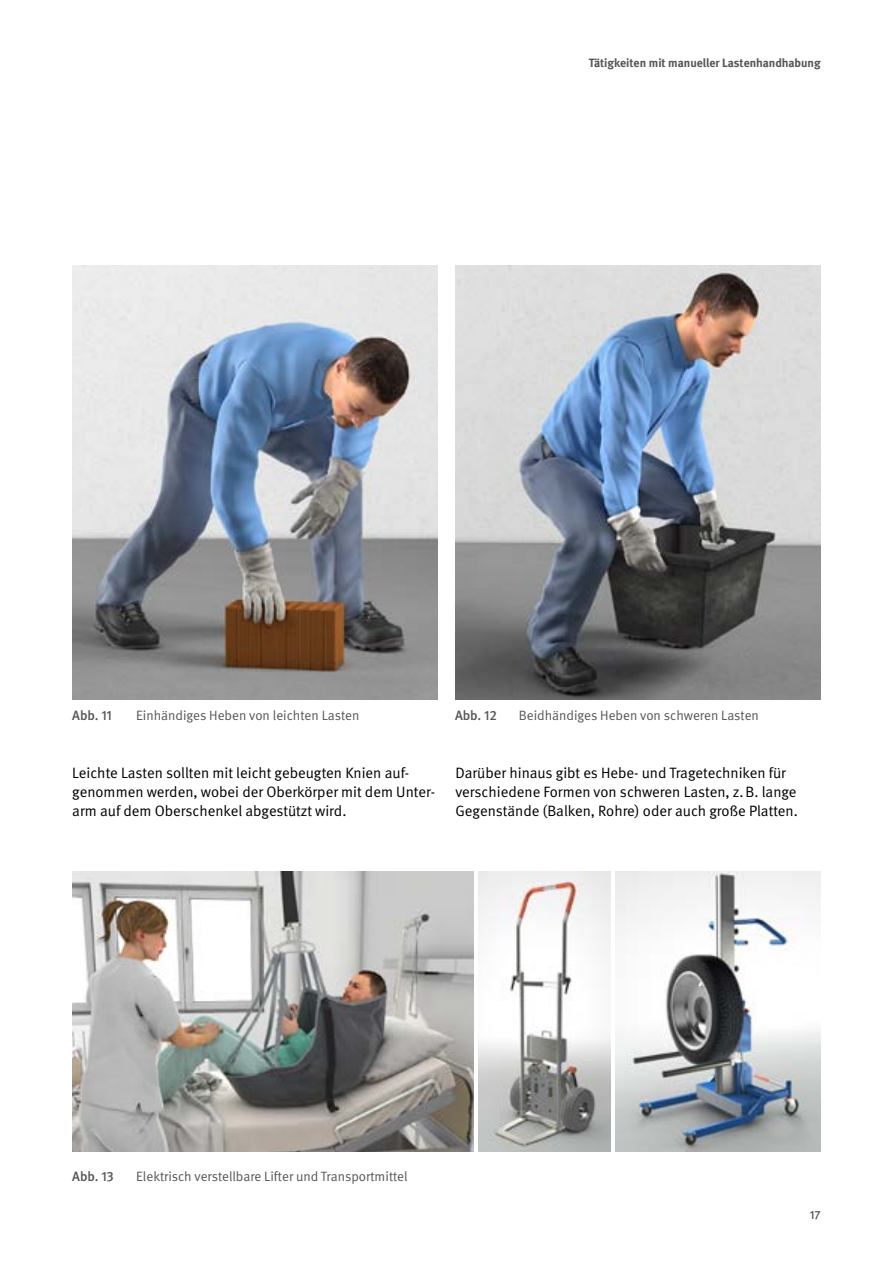
<style>
.page{position:relative;width:893px;height:1263px;background:#fff}
.page>*{position:absolute;margin:0;border:0;box-sizing:border-box;transform-origin:0 0}
.t1{font:15px/19.2px "DGUV Meta";color:#000}
.t2{font:13.5px "DGUV Meta";color:#565655}
.t3{font:500 13.5px "DGUV Meta";letter-spacing:-.005em;color:#565655}
.t4{font:700 12px "DGUV Meta";color:#565655}
.t5{font:500 12px "DGUV Meta";color:#565655}
</style>
<div class="page">
<img style="left:72px;top:871px;width:402px;height:281px">
<img style="left:478px;top:871px;width:132px;height:281px">
<img style="left:615px;top:871px;width:206px;height:281px">
<img style="left:455px;top:266px;width:366px;height:434px">
<img style="left:72px;top:266px;width:366px;height:434px">
<p class="t4" style="left:589px;top:56px;width:233px">Tätigkeiten mit manueller Lastenhandhabung</p>
<p class="t3" style="left:72px;top:707px;width:41px">Abb. 11</p>
<p class="t2" style="left:136px;top:707px;width:225px">Einhändiges Heben von leichten Lasten</p>
<p class="t3" style="left:455px;top:707px;width:43px">Abb. 12</p>
<p class="t2" style="left:519px;top:707px;width:242px">Beidhändiges Heben von schweren Lasten</p>
<p class="t1" style="left:72px;top:763px;width:364px">Leichte Lasten sollten mit leicht gebeugten Knien auf&shy;genommen werden, wobei der Oberkörper mit dem Unter&shy;arm auf dem Oberschenkel abgestützt wird.</p>
<p class="t1" style="left:455px;top:763px;width:344px">Darüber hinaus gibt es Hebe- und Tragetechniken für verschiedene Formen von schweren Lasten, z.B. lange<br>Gegenstände (Balken, Rohre) oder auch große Platten.</p>
<p class="t3" style="left:72px;top:1168px;width:43px">Abb. 13</p>
<p class="t2" style="left:136px;top:1168px;width:273px">Elektrisch verstellbare Lifter und Transportmittel</p>
<p class="t5" style="left:810px;top:1208px;width:12px">17</p>
</div>
